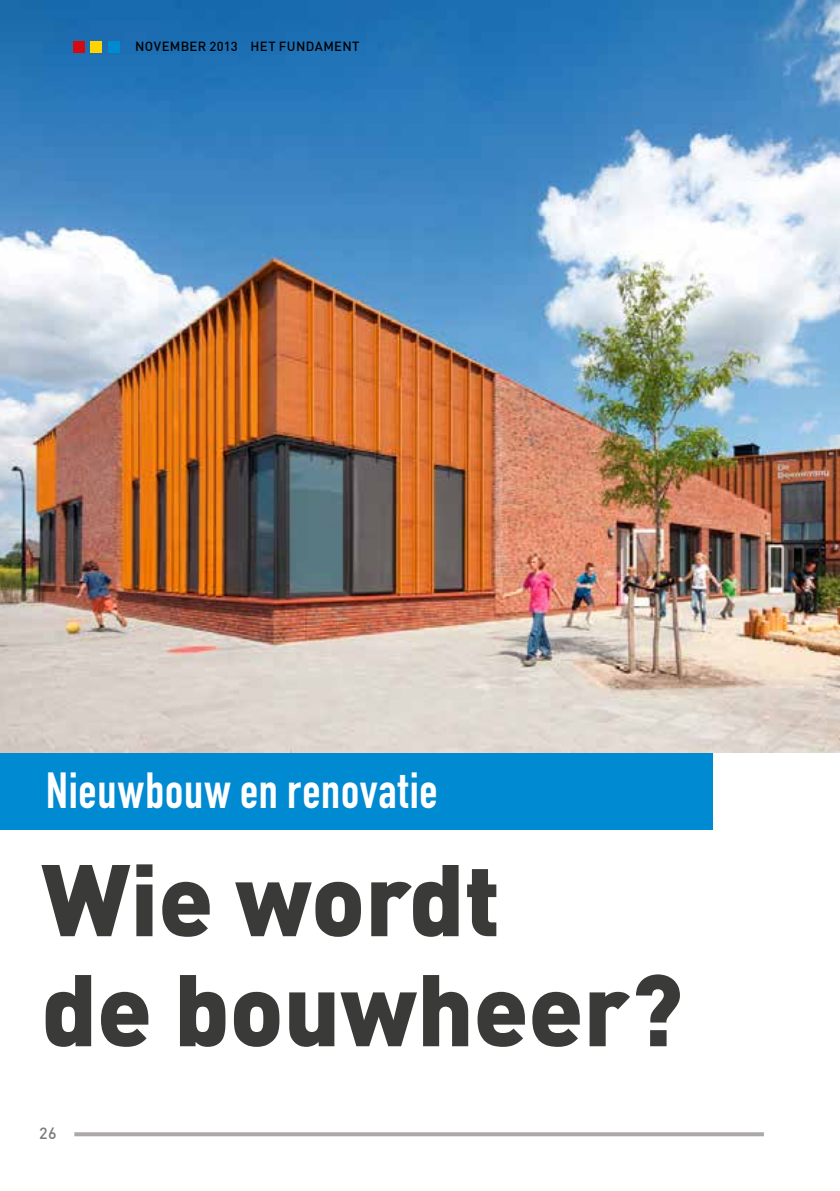
<style>
.page{position:relative;width:840px;height:1191px;background:#fff}
.page>*{position:absolute;margin:0;border:0;box-sizing:border-box;transform-origin:0 0}
.t1{font:900 100px/110px "DIN Offc Pro";color:#3a3a39}
.t2{font:50px "DIN Engschrift Alternate";letter-spacing:.015em;color:#fff}
.t3{font:500 16px "DIN Offc Pro";color:#7a7b7a}
.t4{font:500 13px "DIN Offc Pro";letter-spacing:.025em;color:#000}
</style>
<div class="page">
<svg style="left:74px;top:1132px;width:689px;height:4px;background:#b0aead"></svg>
<img style="left:0;top:0;width:839px;height:753px">
<div style="left:0;top:753px;width:711px;height:76px;background:#008ad2"></div>
<div style="left:108px;top:41px;width:11px;height:11px;background:#008ad2"></div>
<div style="left:91px;top:41px;width:11px;height:11px;background:#ffd400"></div>
<div style="left:74px;top:41px;width:11px;height:11px;background:#d40a11"></div>
<p class="t4" style="left:135px;top:36px;width:226px">NOVEMBER 2013 HET FUNDAMENT</p>
<h2 class="t2" style="left:46px;top:760px;width:393px">Nieuwbouw en renovatie</h2>
<h1 class="t1" style="left:41px;top:830px;width:642px">Wie wordt<br>de bouwheer?</h1>
<p class="t3" style="left:39px;top:1120px;width:19px">26</p>
</div>
